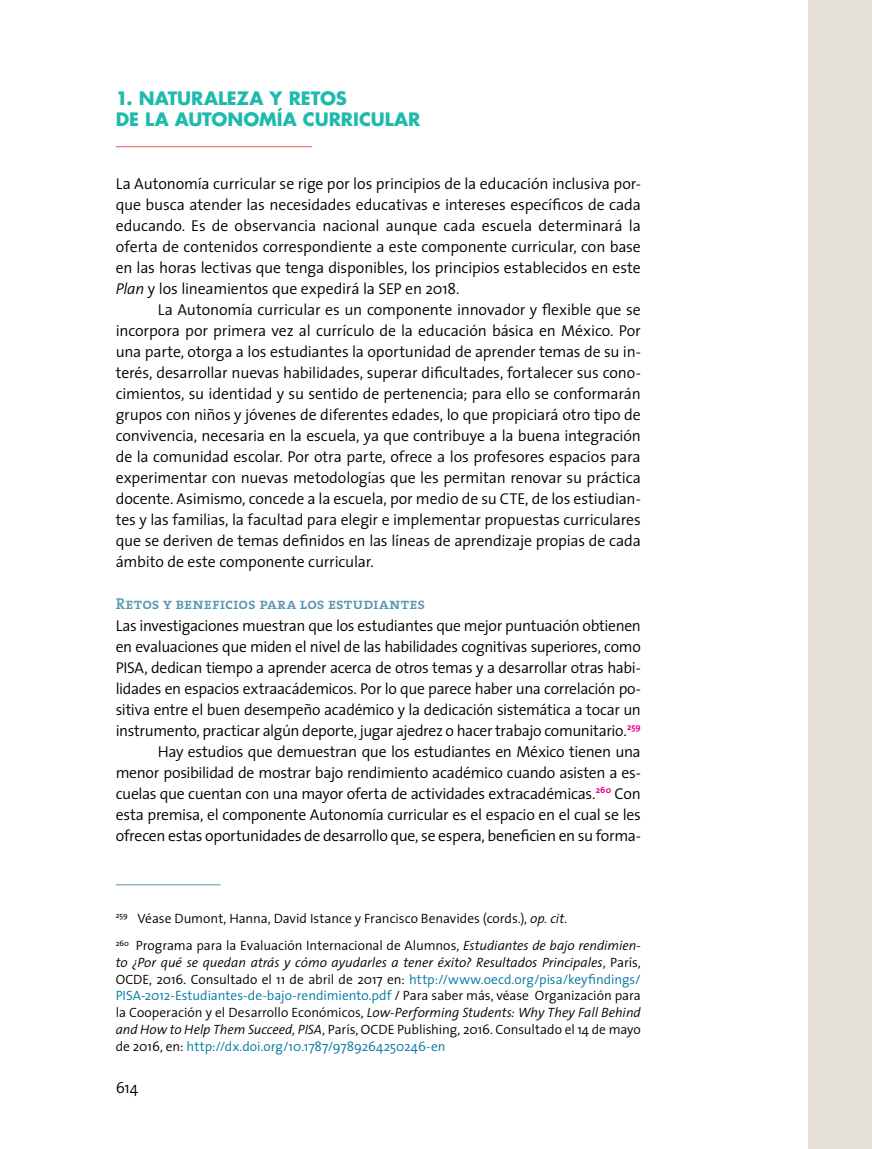
<style>
.page{position:relative;width:872px;height:1149px;background:#fff}
.page>*{position:absolute;margin:0;border:0;box-sizing:border-box;transform-origin:0 0}
.t1{font:700 18px/21px "Futura Std";letter-spacing:-.005em;color:#1ebaac}
.t2{font:300 15.75px/21px "The Sans";letter-spacing:-.02em;color:#000;text-align:justify}
.t3{font:15.75px "The Serif Semi Bold Caps";letter-spacing:.005em;color:#5997b1}
.t4{font:300 13.5px/16.8px "The Sans";letter-spacing:-.005em;color:#000}
.s1{font-style:italic}
.s2{color:#0076a3}
</style>
<div class="page">
<div style="left:809px;top:1px;width:63px;height:1147px;background:#e5dfda"></div>
<hr style="left:116px;top:146px;width:196px;height:1px;background:#f05861">
<hr style="left:116px;top:884px;width:105px;height:1px;background:#5997b1">
<p class="t1" style="left:116px;top:88px;width:306px">1. NATURALEZA Y RETOS<br>DE LA AUTONOMÍA CURRICULAR</p>
<p class="t2" style="left:116px;top:173px;width:527px">La Autonomía curricular se rige por los principios de la educación inclusiva por&shy;que busca atender las necesidades educativas e intereses específicos de cada educando. Es de observancia nacional aunque cada escuela determinará la oferta de contenidos correspondiente a este componente curricular, con base en las horas lectivas que tenga disponibles, los principios establecidos en este <span class="s1">Plan</span> y los lineamientos que expedirá la SEP en 2018.</p>
<p class="t2" style="left:116px;top:299px;width:527px;text-indent:42px">La Autonomía curricular es un componente innovador y flexible que se incorpora por primera vez al currículo de la educación básica en México. Por una parte, otorga a los estudiantes la oportunidad de aprender temas de su in&shy;terés, desarrollar nuevas habilidades, superar dificultades, fortalecer sus cono&shy;cimientos, su identidad y su sentido de pertenencia; para ello se conformarán grupos con niños y jóvenes de diferentes edades, lo que propiciará otro tipo de convivencia, necesaria en la escuela, ya que contribuye a la buena integración de la comunidad escolar. Por otra parte, ofrece a los profesores espacios para experimentar con nuevas metodologías que les permitan renovar su práctica docente. Asimismo, concede a la escuela, por medio de su CTE, de los estiudian&shy;tes y las familias, la facultad para elegir e implementar propuestas curriculares que se deriven de temas definidos en las líneas de aprendizaje propias de cada ámbito de este componente curricular.</p>
<p class="t3" style="left:116px;top:590px;width:311px">Retos y beneficios para los estudiantes</p>
<p class="t2" style="left:116px;top:614px;width:527px;text-align:right">Las investigaciones muestran que los estudiantes que mejor puntuación obtienen en evaluaciones que miden el nivel de las habilidades cognitivas superiores, como PISA, dedican tiempo a aprender acerca de otros temas y a desarrollar otras habi&shy;lidades en espacios extraacádemicos. Por lo que parece haber una correlación po&shy;sitiva entre el buen desempeño académico y la dedicación sistemática a tocar un instrumento, practicar algún deporte, jugar ajedrez o hacer trabajo comunitario.<sup>259<br></sup>Hay estudios que demuestran que los estudiantes en México tienen una menor posibilidad de mostrar bajo rendimiento académico cuando asisten a es&shy;cuelas que cuentan con una mayor oferta de actividades extracadémicas.<sup>260</sup> Con esta premisa, el componente Autonomía curricular es el espacio en el cual se les ofrecen estas oportunidades de desarrollo que, se espera, beneficien en su forma-</p>
<p class="t4" style="left:116px;top:903px;width:526px;line-height:27.3px"><sup>259</sup> Véase Dumont, Hanna, David Istance y Francisco Benavides (cords.), <span class="s1">op. cit</span>.<br><sup>260</sup> Programa para la Evaluación Internacional de Alumnos, <span class="s1">Estudiantes de bajo rendimien-</span></p>
<p class="t4" style="left:116px;top:953px;width:527px;text-align:justify"><span class="s1">to ¿Por qué se quedan atrás y cómo ayudarles a tener éxito? Resultados Principales</span>, París, OCDE, 2016. Consultado el 11 de abril de 2017 en: <span class="s2">http://www.oecd.org/pisa/keyfindings/ PISA-2012-Estudiantes-de-bajo-rendimiento.pdf</span> / Para saber más, véase Organización para la Cooperación y el Desarrollo Económicos, <span class="s1">Low-Performing Students: Why They Fall Behind and How to Help Them Succeed, PISA</span>, París, OCDE Publishing, 2016. Consultado el 14 de mayo de 2016, en: <span class="s2">http://dx.doi.org/10.1787/9789264250246-en</span></p>
<p class="t2" style="left:116px;top:1076px;width:24px">614</p>
</div>
